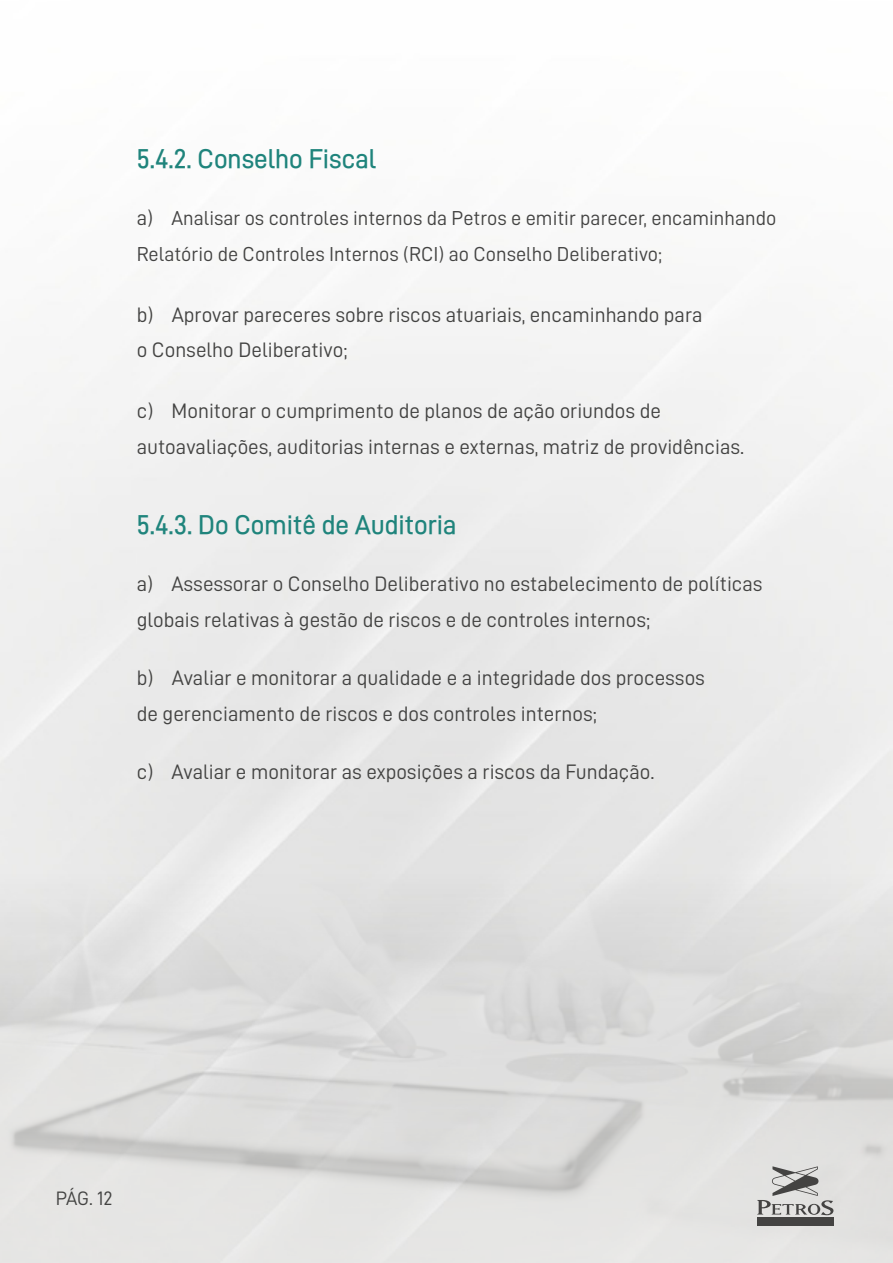
<style>
.page{position:relative;width:893px;height:1263px;background:#fff}
.page>*{position:absolute;margin:0;border:0;box-sizing:border-box;transform-origin:0 0}
.t1{font:27px "D DIN PRO Medium";color:#1f847c}
.t2{font:21px/36px "D DIN PRO Regular";color:#434342}
.t3{font:20.25px/36px "D DIN PRO Regular";color:#434342}
.t4{font:19.5px "D DIN PRO Regular";color:#434342}
.s1{font-size:21px}
</style>
<div class="page">
<img style="left:0;top:761px;width:893px;height:502px">
<div style="left:757px;top:1217px;width:76px;height:8px;background:#444342"></div>
<svg style="left:757px;top:1166px;width:76px;height:49px;background:#bbbab9"></svg>
<p class="t1" style="left:137px;top:144px;width:241px">5.4.2. Conselho Fiscal</p>
<p class="t3" style="left:137px;top:200px;width:641px"><span class="s1">a)</span> Analisar os controles internos da Petros e emitir parecer, encaminhando<br>Relatório de Controles Internos (RCI) ao Conselho Deliberativo;</p>
<p class="t2" style="left:137px;top:296px;width:567px">b) Aprovar pareceres sobre riscos atuariais, encaminhando para o Conselho Deliberativo;</p>
<p class="t2" style="left:137px;top:392px;width:609px">c) Monitorar o cumprimento de planos de ação oriundos de autoavaliações, auditorias internas e externas, matriz de providências.</p>
<p class="t1" style="left:137px;top:509px;width:321px">5.4.3. Do Comitê de Auditoria</p>
<p class="t2" style="left:137px;top:565px;width:627px">a) Assessorar o Conselho Deliberativo no estabelecimento de políticas globais relativas à gestão de riscos e de controles internos;</p>
<p class="t2" style="left:137px;top:659px;width:570px">b) Avaliar e monitorar a qualidade e a integridade dos processos de gerenciamento de riscos e dos controles internos;</p>
<p class="t2" style="left:137px;top:753px;width:519px">c) Avaliar e monitorar as exposições a riscos da Fundação.</p>
<p class="t4" style="left:56px;top:1188px;width:58px">PÁG. 12</p>
</div>
